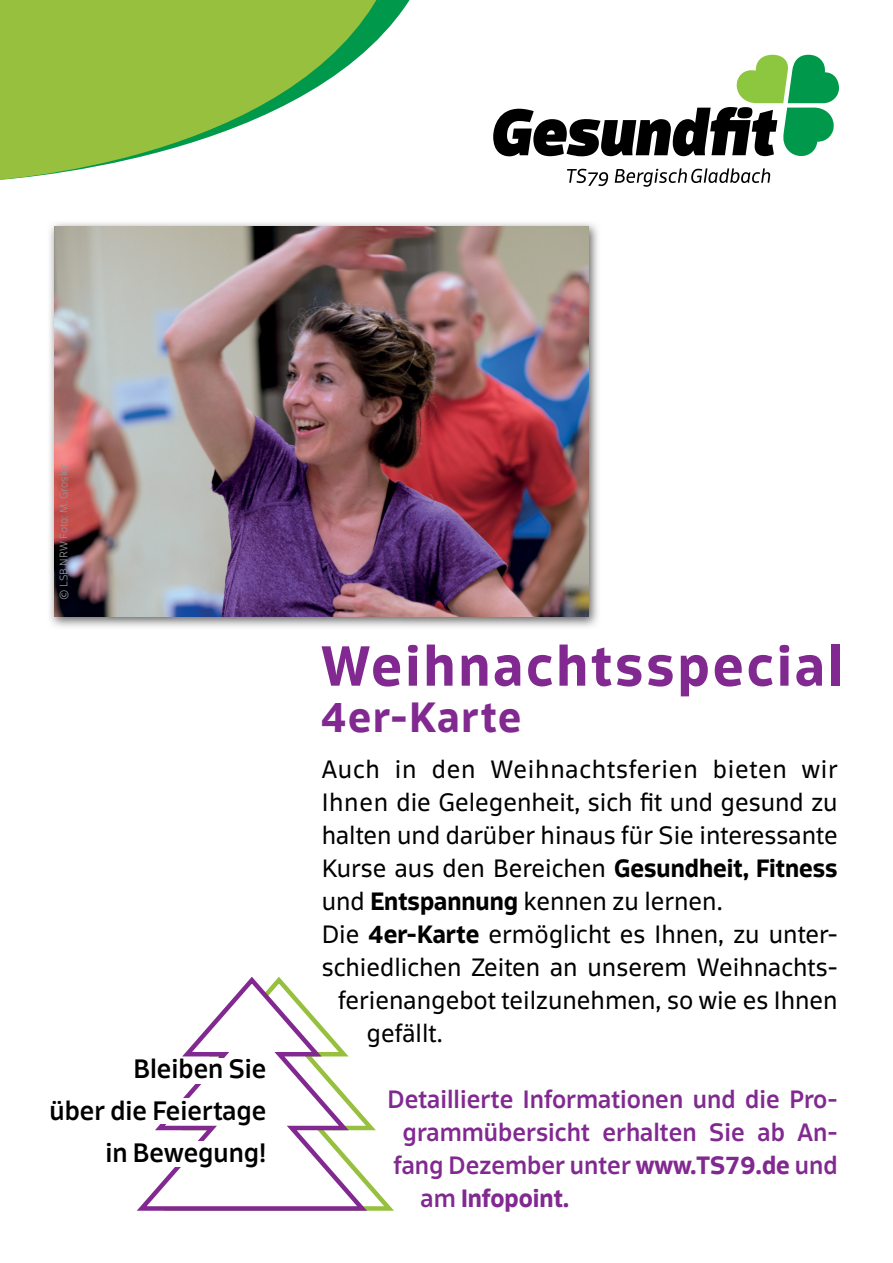
<style>
.page{position:relative;width:893px;height:1263px;background:#fff}
.page>*{position:absolute;margin:0;border:0;box-sizing:border-box;transform-origin:0 0}
.t1{font:700 54px "Adria";letter-spacing:.06em;color:#812990}
.t2{font:700 40.5px "Adria";letter-spacing:.04em;color:#812990}
.t3{font:500 25.5px/42px "Adria";color:#000;text-align:right}
.t4{font:24px "Adria";color:#000}
.t5{font:500 24px "Adria";color:#812990}
.t6{font:24px "Adria";letter-spacing:.03em;color:#000}
.t7{font:700 24px "Adria";color:#812990}
.t8{font:300 10.5px "Adria";color:#939598}
.s1{font-weight:400}
.s2{font-weight:700}
.s3{font-weight:500}
</style>
<div class="page">
<img style="left:50px;top:223px;width:548px;height:404px">
<img style="left:54px;top:226px;width:535px;height:391px">
<svg style="left:372px;top:1126px;width:22px;height:85px"></svg>
<svg style="left:137px;top:976px;width:235px;height:235px"></svg>
<svg style="left:567px;top:168px;width:203px;height:19px"></svg>
<svg style="left:493px;top:55px;width:346px;height:101px"></svg>
<svg style="left:383px;top:0;width:27px;height:34px"></svg>
<svg style="left:0;top:0;width:383px;height:180px;fill:#96c03d"></svg>
<div style="left:135px;top:1058px;width:132px;height:25px;background:#fff"></div>
<div style="left:107px;top:1098px;width:132px;height:25px;background:#fff"></div>
<div style="left:107px;top:1141px;width:132px;height:25px;background:#fff"></div>
<p class="t8" style="left:57px;top:600px;width:138px;rotate:-90deg"><span class="s1">©</span> LSB NRW Foto: M. Grosler</p>
<p class="t3" style="left:50px;top:1048px;width:218px">Bleiben Sie<br>über die Feiertage in Bewegung!</p>
<h1 class="t1" style="left:321px;top:633px;width:523px">Weihnachtsspecial</h1>
<h2 class="t2" style="left:321px;top:693px;width:202px">4er-Karte</h2>
<p class="t6" style="left:322px;top:754px;width:518px">Auch in den Weihnachtsferien bieten wir</p>
<p class="t4" style="left:322px;top:787px;width:517px">Ihnen die Gelegenheit, sich t und gesund zu</p>
<p class="t4" style="left:322px;top:820px;width:517px">halten und darüber hinaus für Sie interessante</p>
<p class="t4" style="left:322px;top:853px;width:518px">Kurse aus den Bereichen <span class="s2">Gesundheit, Fitness</span></p>
<p class="t4" style="left:322px;top:886px;width:402px">und <span class="s2">Entspannung</span> kennen zu lernen.</p>
<p class="t4" style="left:322px;top:919px;width:517px">Die <span class="s2">4er-Karte</span> ermöglicht es Ihnen, zu unter-</p>
<p class="t4" style="left:322px;top:952px;width:517px">schiedlichen Zeiten an unserem Weihnachts-</p>
<p class="t4" style="left:338px;top:985px;width:501px">ferienangebot teilzunehmen, so wie es Ihnen</p>
<p class="t4" style="left:367px;top:1018px;width:78px">gefällt.</p>
<p class="t5" style="left:388px;top:1084px;width:452px">Detaillierte Informationen und die Pro-</p>
<p class="t5" style="left:403px;top:1117px;width:436px">grammübersicht erhalten Sie ab An-</p>
<p class="t5" style="left:394px;top:1150px;width:446px">fang Dezember unter <span class="s2">www.TS79.de</span> und</p>
<p class="t7" style="left:421px;top:1183px;width:150px"><span class="s3">am</span> Infopoint.</p>
</div>
